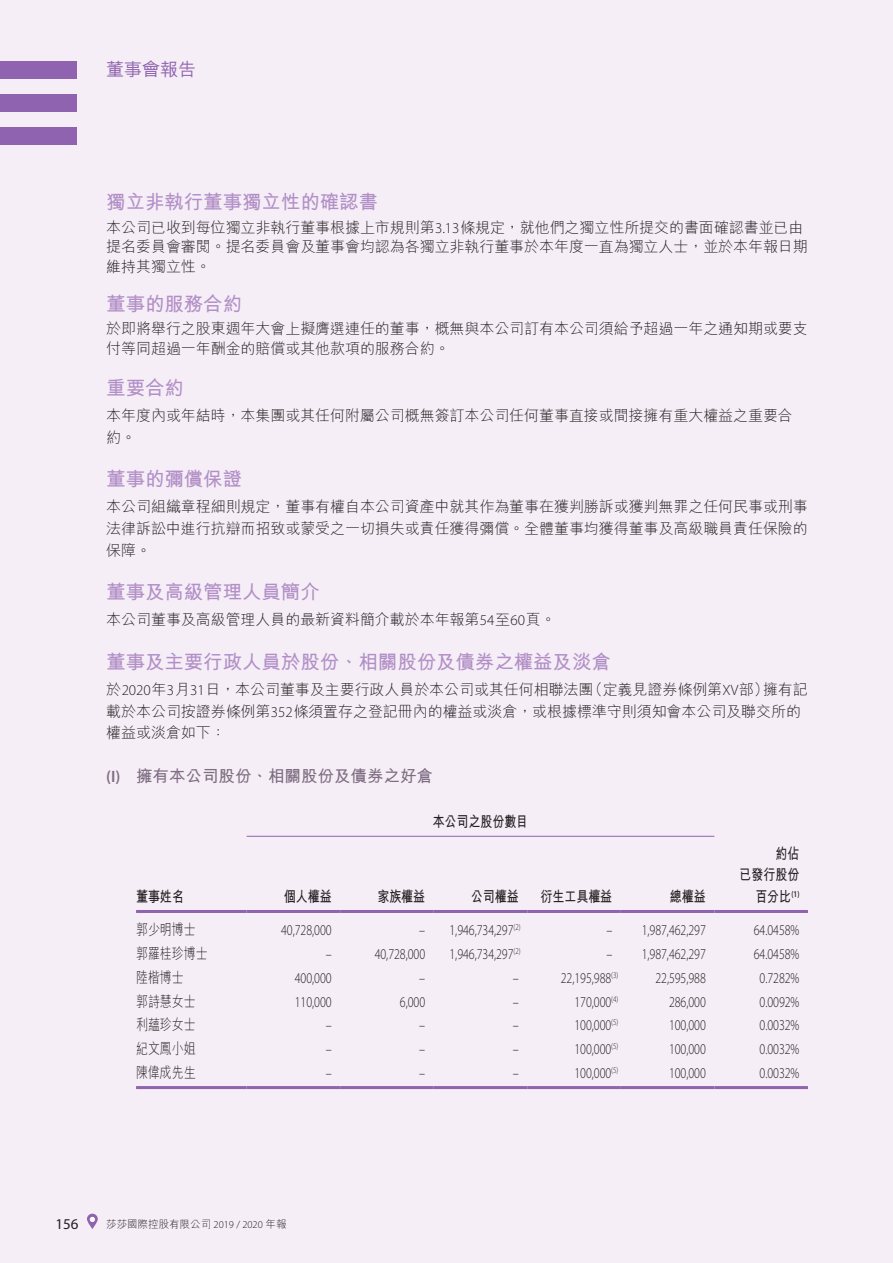
<style>
.page{position:relative;width:893px;height:1263px;background:#f6eef7}
.page>*{position:absolute;margin:0;border:0;box-sizing:border-box;transform-origin:0 0}
.t1{font:700 19.5px "M Hei HK";letter-spacing:-.005em;color:#b290c7}
.t2{font:500 18px "M Hei HK";color:#8f63af}
.t3{font:700 16.5px "M Hei HK";color:#7e6d82}
.t4{font:300 15px/21.8px "M Hei HK";letter-spacing:-.005em;color:#231f20}
.t5{font:300 15px "Myriad Pro";letter-spacing:-.005em;color:#231f20;scale:.8 1}
.t6{font:700 15px/21.8px "M Hei HK";letter-spacing:-.005em;color:#231f20;text-align:right;scale:.8 1}
.t7{font:300 15px "M Hei HK";letter-spacing:-.005em;color:#231f20;scale:.8 1}
.t8{font:15px "Myriad Pro";color:#231f20}
.t9{font:300 10.5px "M Hei HK";color:#231f20}
.s1{font-family:"Myriad Pro"}
.s2{font-family:"Myriad Pro";font-weight:600}
</style>
<div class="page">
<div style="left:0;top:62px;width:77px;height:17px;background:#8f63af"></div>
<div style="left:0;top:95px;width:77px;height:17px;background:#8f63af"></div>
<div style="left:0;top:128px;width:77px;height:17px;background:#8f63af"></div>
<svg style="left:87px;top:1214px;width:11px;height:15px"></svg>
<svg style="left:90px;top:1217px;width:5px;height:5px"></svg>
<hr style="left:247px;top:836px;width:467px;height:1px;background:#8f63af">
<hr style="left:136px;top:910px;width:111px;height:3px;background:#8f63af">
<hr style="left:247px;top:910px;width:93px;height:3px;background:#8f63af">
<hr style="left:340px;top:910px;width:94px;height:3px;background:#8f63af">
<hr style="left:434px;top:910px;width:93px;height:3px;background:#8f63af">
<hr style="left:527px;top:910px;width:94px;height:3px;background:#8f63af">
<hr style="left:621px;top:910px;width:93px;height:3px;background:#8f63af">
<hr style="left:714px;top:910px;width:94px;height:3px;background:#8f63af">
<hr style="left:136px;top:1086px;width:111px;height:3px;background:#8f63af">
<hr style="left:247px;top:1086px;width:93px;height:3px;background:#8f63af">
<hr style="left:340px;top:1086px;width:94px;height:3px;background:#8f63af">
<hr style="left:434px;top:1086px;width:93px;height:3px;background:#8f63af">
<hr style="left:527px;top:1086px;width:94px;height:3px;background:#8f63af">
<hr style="left:621px;top:1086px;width:93px;height:3px;background:#8f63af">
<hr style="left:714px;top:1086px;width:94px;height:3px;background:#8f63af">
<p class="t2" style="left:106px;top:56px;width:91px">董事會報告</p>
<h1 class="t1" style="left:106px;top:187px;width:273px">獨立非執行董事獨立性的確認書</h1>
<p class="t4" style="left:106px;top:217px;width:703px;line-height:19.5px">本公司已收到每位獨立非執行董事根據上市規則第<span class="s1">3.13</span>條規定，就他們之獨立性所提交的書面確認書並已由提名委員會審閱。提名委員會及董事會均認為各獨立非執行董事於本年度一直為獨立人士，並於本年報日期維持其獨立性。</p>
<h1 class="t1" style="left:106px;top:289px;width:137px">董事的服務合約</h1>
<p class="t4" style="left:106px;top:319px;width:703px;line-height:19.5px">於即將舉行之股東週年大會上擬膺選連任的董事，概無與本公司訂有本公司須給予超過一年之通知期或要支付等同超過一年酬金的賠償或其他款項的服務合約。</p>
<h1 class="t1" style="left:106px;top:374px;width:79px">重要合約</h1>
<p class="t4" style="left:106px;top:404px;width:688px">本年度內或年結時，本集團或其任何附屬公司概無簽訂本公司任何董事直接或間接擁有重大權益之重要合約。</p>
<h1 class="t1" style="left:106px;top:465px;width:137px">董事的彌償保證</h1>
<p class="t4" style="left:106px;top:496px;width:703px;text-align:justify">本公司組織章程細則規定，董事有權自本公司資產中就其作為董事在獲判勝訴或獲判無罪之任何民事或刑事法律訴訟中進行抗辯而招致或蒙受之一切損失或責任獲得彌償。全體董事均獲得董事及高級職員責任保險的保障。</p>
<h1 class="t1" style="left:106px;top:578px;width:215px">董事及高級管理人員簡介</h1>
<p class="t4" style="left:106px;top:609px;width:451px">本公司董事及高級管理人員的最新資料簡介載於本年報第<span class="s1">54</span>至<span class="s1">60</span>頁。</p>
<h1 class="t1" style="left:106px;top:647px;width:506px">董事及主要行政人員於股份、相關股份及債券之權益及淡倉</h1>
<p class="t4" style="left:106px;top:678px;width:703px">於<span class="s1">2020</span>年<span class="s1">3</span>月<span class="s1">31</span>日，本公司董事及主要行政人員於本公司或其任何相聯法團（定義見證券條例第<span class="s1">XV</span>部）擁有記載於本公司按證券條例第<span class="s1">352</span>條須置存之登記冊內的權益或淡倉，或根據標準守則須知會本公司及聯交所的權益或淡倉如下：</p>
<p class="t3" style="left:106px;top:764px;width:328px"><span class="s2">(i)</span> 擁有本公司股份、相關股份及債券之好倉</p>
<p class="t6" style="left:433px;top:810px;width:121px">本公司之股份數目</p>
<p class="t6" style="left:136px;top:884px;width:61px">董事姓名</p>
<p class="t6" style="left:284px;top:884px;width:61px">個人權益</p>
<p class="t6" style="left:377px;top:884px;width:61px">家族權益</p>
<p class="t6" style="left:471px;top:884px;width:61px">公司權益</p>
<p class="t6" style="left:541px;top:884px;width:91px">衍生工具權益</p>
<p class="t6" style="left:670px;top:884px;width:46px">總權益</p>
<p class="t6" style="left:740px;top:841px;width:76px">約佔<br>已發行股份百分比<sup>(1)</sup></p>
<p class="t7" style="left:136px;top:922px;width:76px">郭少明博士</p>
<p class="t5" style="left:281px;top:921px;width:65px">40,728,000</p>
<p class="t5" style="left:419px;top:921px;width:128px">– 1,946,734,297<sup>(2)</sup></p>
<p class="t5" style="left:606px;top:921px;width:126px">– 1,987,462,297</p>
<p class="t5" style="left:754px;top:921px;width:59px">64.0458%</p>
<p class="t7" style="left:136px;top:946px;width:91px">郭羅桂珍博士</p>
<p class="t5" style="left:326px;top:945px;width:9px">–</p>
<p class="t5" style="left:375px;top:945px;width:65px">40,728,000</p>
<p class="t5" style="left:449px;top:945px;width:90px">1,946,734,297<sup>(2)</sup></p>
<p class="t5" style="left:606px;top:945px;width:126px">– 1,987,462,297</p>
<p class="t5" style="left:754px;top:945px;width:59px">64.0458%</p>
<p class="t7" style="left:136px;top:969px;width:61px">陸楷博士</p>
<p class="t5" style="left:295px;top:969px;width:48px">400,000</p>
<p class="t5" style="left:419px;top:969px;width:9px">–</p>
<p class="t5" style="left:513px;top:969px;width:9px">–</p>
<p class="t5" style="left:561px;top:969px;width:73px">22,195,988<sup>(3)</sup></p>
<p class="t5" style="left:655px;top:969px;width:65px">22,595,988</p>
<p class="t5" style="left:760px;top:969px;width:51px">0.7282%</p>
<p class="t7" style="left:136px;top:993px;width:76px">郭詩慧女士</p>
<p class="t5" style="left:295px;top:992px;width:48px">110,000</p>
<p class="t5" style="left:400px;top:992px;width:33px">6,000</p>
<p class="t5" style="left:513px;top:992px;width:9px">–</p>
<p class="t5" style="left:574px;top:992px;width:56px">170,000<sup>(4)</sup></p>
<p class="t5" style="left:669px;top:992px;width:48px">286,000</p>
<p class="t5" style="left:760px;top:992px;width:51px">0.0092%</p>
<p class="t7" style="left:136px;top:1017px;width:76px">利蘊珍女士</p>
<p class="t5" style="left:326px;top:1016px;width:9px">–</p>
<p class="t5" style="left:419px;top:1016px;width:9px">–</p>
<p class="t5" style="left:513px;top:1016px;width:9px">–</p>
<p class="t5" style="left:574px;top:1016px;width:56px">100,000<sup>(5)</sup></p>
<p class="t5" style="left:669px;top:1016px;width:48px">100,000</p>
<p class="t5" style="left:760px;top:1016px;width:51px">0.0032%</p>
<p class="t7" style="left:136px;top:1041px;width:76px">紀文鳳小姐</p>
<p class="t5" style="left:326px;top:1040px;width:9px">–</p>
<p class="t5" style="left:419px;top:1040px;width:9px">–</p>
<p class="t5" style="left:513px;top:1040px;width:9px">–</p>
<p class="t5" style="left:574px;top:1040px;width:56px">100,000<sup>(5)</sup></p>
<p class="t5" style="left:669px;top:1040px;width:48px">100,000</p>
<p class="t5" style="left:760px;top:1040px;width:51px">0.0032%</p>
<p class="t7" style="left:136px;top:1065px;width:76px">陳偉成先生</p>
<p class="t5" style="left:326px;top:1064px;width:9px">–</p>
<p class="t5" style="left:419px;top:1064px;width:9px">–</p>
<p class="t5" style="left:513px;top:1064px;width:9px">–</p>
<p class="t5" style="left:574px;top:1064px;width:56px">100,000<sup>(5)</sup></p>
<p class="t5" style="left:669px;top:1064px;width:48px">100,000</p>
<p class="t5" style="left:760px;top:1064px;width:51px">0.0032%</p>
<p class="t8" style="left:55px;top:1215px;width:25px">156</p>
<p class="t9" style="left:106px;top:1219px;width:182px">莎莎國際控股有限公司 <span class="s1">2019 / 2020</span> 年報</p>
</div>
